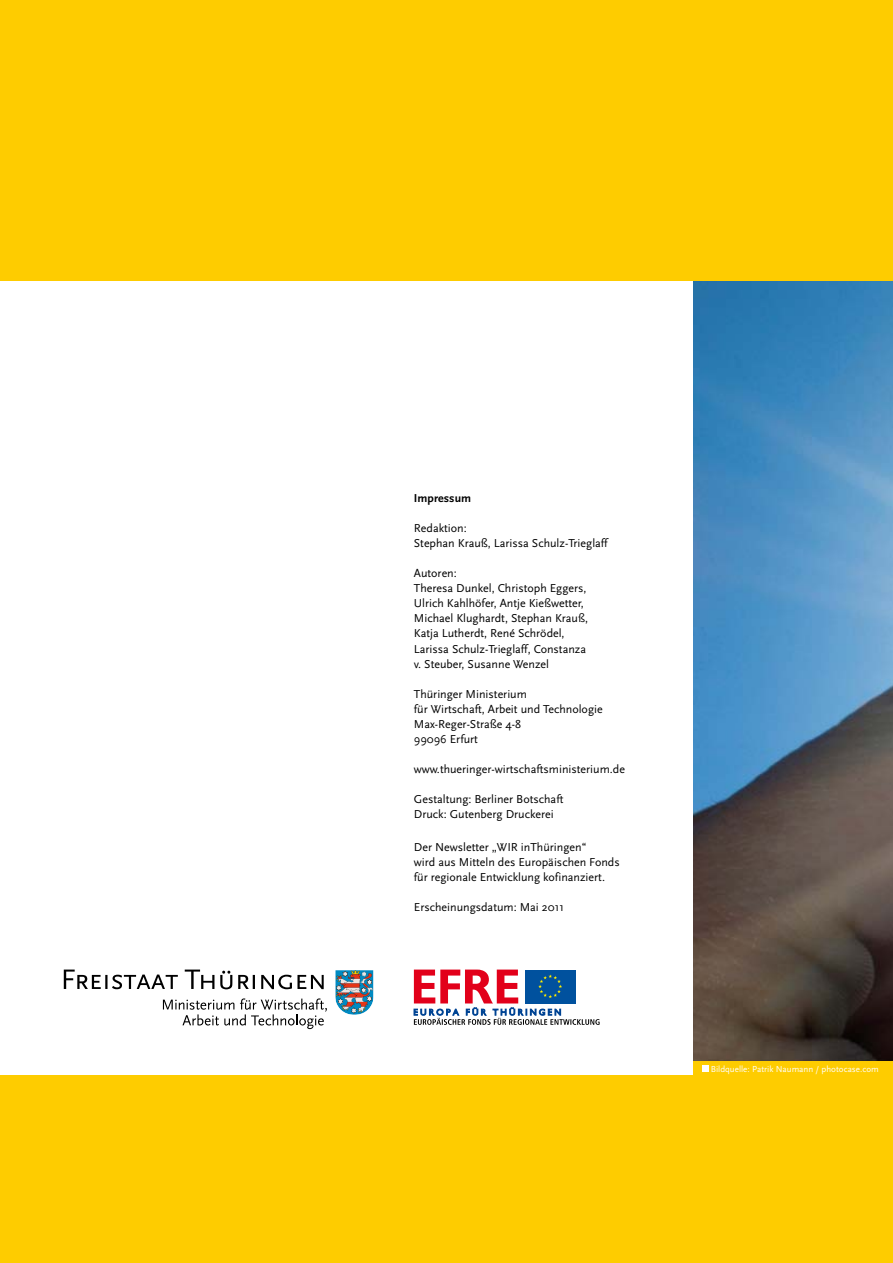
<style>
.page{position:relative;width:893px;height:1263px;background:#fff}
.page>*{position:absolute;margin:0;border:0;box-sizing:border-box;transform-origin:0 0}
.t1{font:12px/15px "Scala Sans";color:#000}
.t2{font:700 12px "Scala Sans";color:#000}
.t3{font:9px "Scala Sans";color:#fff}
.s1{font-family:"Corporate S"}
</style>
<div class="page">
<svg style="left:163px;top:998px;width:164px;height:31px"></svg>
<svg style="left:64px;top:969px;width:260px;height:20px"></svg>
<svg style="left:335px;top:970px;width:39px;height:45px;background:#7892a0"></svg>
<svg style="left:414px;top:969px;width:186px;height:56px"></svg>
<img style="left:693px;top:281px;width:200px;height:780px">
<div style="left:0;top:0;width:893px;height:281px;background:#fecc00"></div>
<div style="left:0;top:1076px;width:893px;height:187px;background:#fecc00"></div>
<div style="left:693px;top:1061px;width:200px;height:30px;background:#fecc00"></div>
<div style="left:702px;top:1065px;width:6px;height:7px;background:#fff"></div>
<p class="t2" style="left:414px;top:492px;width:59px">Impressum</p>
<p class="t1" style="left:414px;top:521px;width:195px">Redaktion:<br>Stephan Krauß, Larissa Schulz-Trieglaff</p>
<p class="t1" style="left:414px;top:566px;width:176px">Autoren:<br>Theresa Dunkel, Christoph Eggers,<br>Ulrich Kahlhöfer, Antje Kießwetter,<br>Michael Klughardt, Stephan Krauß,<br>Katja Lutherdt, René Schrödel,<br>Larissa Schulz-Trieglaff, Constanza v. Steuber, Susanne Wenzel</p>
<p class="t1" style="left:414px;top:686px;width:190px">Thüringer Ministerium<br>für Wirtschaft, Arbeit und Technologie<br>Max-Reger-Straße 4-8<br>99096 Erfurt</p>
<p class="t1" style="left:414px;top:761px;width:213px">www.thueringer-wirtschaftsministerium.de</p>
<p class="t1" style="left:414px;top:791px;width:151px">Gestaltung: Berliner Botschaft<br>Druck: Gutenberg Druckerei</p>
<p class="t1" style="left:414px;top:839px;width:207px">Der Newsletter „WIR inThüringen<span class="s1">“<br></span>wird aus Mitteln des Europäischen Fonds für regionale Entwicklung kofinanziert.</p>
<p class="t1" style="left:414px;top:899px;width:152px">Erscheinungsdatum: Mai 2011</p>
<p class="t3" style="left:711px;top:1064px;width:170px">Bildquelle: Patrik Naumann / photocase.com</p>
</div>
